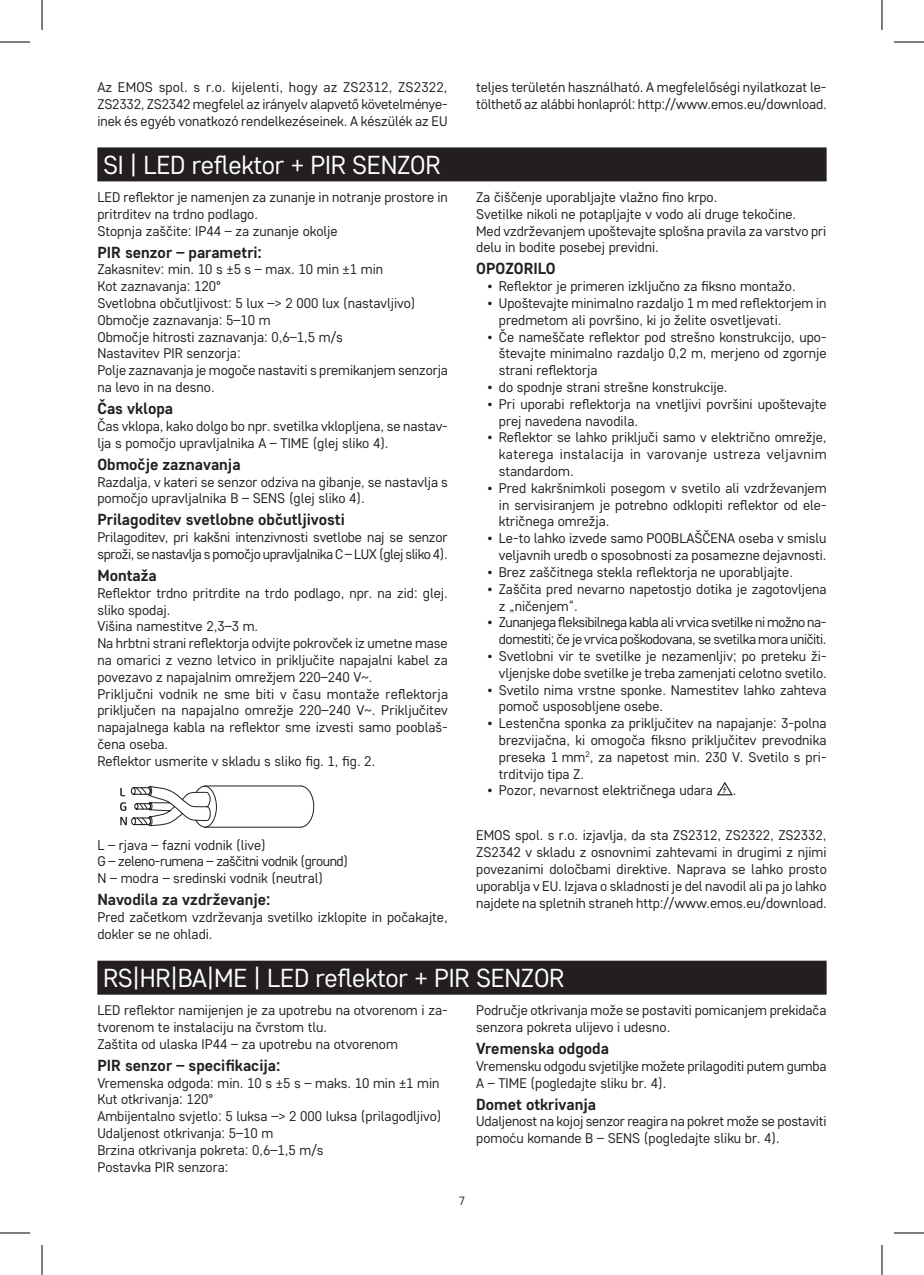
<style>
.page{position:relative;width:924px;height:1275px;background:#fff}
.page>*{position:absolute;margin:0;border:0;box-sizing:border-box;transform-origin:0 0}
.t1{font:26px "Core Sans D35";letter-spacing:-.01em;color:#fff}
.t2{font:700 16px "Core Sans D55";color:#231f20}
.t3{font:14px/16.8px "Core Sans D35";color:#231f20}
.t4{font:14px/16.8px "Core Sans D35";letter-spacing:-.02em;color:#231f20}
.t5{font:14px/16.8px "Core Sans D35";letter-spacing:-.03em;color:#231f20;text-align:right}
.t6{font:12px "Core Sans D35";color:#231f20}
</style>
<div class="page">
<div style="left:97px;top:147px;width:729px;height:34px;background:#231f20"></div>
<svg style="left:120px;top:785px;width:194px;height:43px"></svg>
<svg style="left:717px;top:781px;width:15px;height:14px"></svg>
<div style="left:97px;top:960px;width:729px;height:34px;background:#231f20"></div>
<hr style="left:0;top:42px;width:30px;height:1px;background:#000">
<hr style="left:893px;top:42px;width:30px;height:1px;background:#000">
<hr style="left:0;top:1232px;width:30px;height:1px;background:#000">
<hr style="left:893px;top:1232px;width:30px;height:1px;background:#000">
<hr style="left:42px;top:0;width:1px;height:30px;background:#000">
<hr style="left:42px;top:1245px;width:1px;height:30px;background:#000">
<hr style="left:881px;top:0;width:1px;height:30px;background:#000">
<hr style="left:881px;top:1245px;width:1px;height:30px;background:#000">
<p class="t3" style="left:97px;top:78px;width:351px;text-align:justify">Az EMOS spol. s r.o. kijelenti, hogy az ZS2312, ZS2322, ZS2332, ZS2342 megfelel az irányelv alapvető követelménye&shy;inek és egyéb vonatkozó rendelkezéseinek. A készülék az EU</p>
<p class="t3" style="left:476px;top:78px;width:352px">teljes területén használható. A megfelelőségi nyilatkozat le&shy;tölthető az alábbi honlapról: http://www.emos.eu/download.</p>
<h1 class="t1" style="left:103px;top:148px;width:339px">SI | LED reflektor + PIR SENZOR</h1>
<p class="t3" style="left:97px;top:188px;width:352px">LED reflektor je namenjen za zunanje in notranje prostore in pritrditev na trdno podlago.<br>Stopnja zaščite: IP44 – za zunanje okolje</p>
<p class="t2" style="left:97px;top:241px;width:166px">PIR senzor – parametri:</p>
<p class="t3" style="left:97px;top:261px;width:352px">Zakasnitev: min. 10 s ±5 s – max. 10 min ±1 min<br>Kot zaznavanja: 120°<br>Svetlobna občutljivost: 5 lux –&gt; 2 000 lux (nastavljivo)<br>Območje zaznavanja: 5–10 m<br>Območje hitrosti zaznavanja: 0,6–1,5 m/s<br>Nastavitev PIR senzorja:<br>Polje zaznavanja je mogoče nastaviti s premikanjem senzorja na levo in na desno.</p>
<p class="t2" style="left:97px;top:398px;width:77px">Čas vklopa</p>
<p class="t3" style="left:97px;top:417px;width:352px">Čas vklopa, kako dolgo bo npr. svetilka vklopljena, se nastav&shy;lja s pomočjo upravljalnika A – TIME (glej sliko 4).</p>
<p class="t2" style="left:97px;top:454px;width:145px">Območje zaznavanja</p>
<p class="t3" style="left:97px;top:473px;width:352px">Razdalja, v kateri se senzor odziva na gibanje, se nastavlja s pomočjo upravljalnika B – SENS (glej sliko 4).</p>
<p class="t2" style="left:97px;top:509px;width:249px">Prilagoditev svetlobne občutljivosti</p>
<p class="t4" style="left:97px;top:528px;width:352px">Prilagoditev, pri kakšni intenzivnosti svetlobe naj se senzor sproži, se nastavlja s pomočjo upravljalnika C – LUX (glej sliko 4).</p>
<p class="t2" style="left:97px;top:565px;width:61px">Montaža</p>
<p class="t3" style="left:97px;top:584px;width:352px">Reflektor trdno pritrdite na trdo podlago, npr. na zid: glej. sliko spodaj.<br>Višina namestitve 2,3–3 m.<br>Na hrbtni strani reflektorja odvijte pokrovček iz umetne mase na omarici z vezno letvico in priključite napajalni kabel za povezavo z napajalnim omrežjem 220–240 V~.<br>Priključni vodnik ne sme biti v času montaže reflektorja priključen na napajalno omrežje 220–240 V~. Priključitev napajalnega kabla na reflektor sme izvesti samo pooblaš&shy;čena oseba.<br>Reflektor usmerite v skladu s sliko fig. 1, fig. 2.</p>
<p class="t3" style="left:476px;top:188px;width:351px">Za čiščenje uporabljajte vlažno fino krpo.<br>Svetilke nikoli ne potapljajte v vodo ali druge tekočine.<br>Med vzdrževanjem upoštevajte splošna pravila za varstvo pri delu in bodite posebej previdni.</p>
<p class="t2" style="left:476px;top:258px;width:81px">OPOZORILO</p>
<p class="t3" style="left:487px;top:277px;width:309px">• Reflektor je primeren izključno za fiksno montažo.</p>
<p class="t3" style="left:498px;top:294px;width:329px;text-indent:-11px">• Upoštevajte minimalno razdaljo 1 m med reflektorjem in predmetom ali površino, ki jo želite osvetljevati.</p>
<p class="t3" style="left:498px;top:328px;width:329px;text-align:justify;text-indent:-11px">• Če nameščate reflektor pod strešno konstrukcijo, upo&shy;števajte minimalno razdaljo 0,2 m, merjeno od zgornje strani reflektorja</p>
<p class="t3" style="left:487px;top:378px;width:241px">• do spodnje strani strešne konstrukcije.</p>
<p class="t3" style="left:498px;top:395px;width:329px;text-indent:-11px">• Pri uporabi reflektorja na vnetljivi površini upoštevajte prej navedena navodila.</p>
<p class="t3" style="left:498px;top:429px;width:329px;text-align:justify;text-indent:-11px">• Reflektor se lahko priključi samo v električno omrežje, katerega instalacija in varovanje ustreza veljavnim standardom.</p>
<p class="t3" style="left:498px;top:479px;width:329px;text-align:justify;text-indent:-11px">• Pred kakršnimkoli posegom v svetilo ali vzdrževanjem in servisiranjem je potrebno odklopiti reflektor od ele&shy;ktričnega omrežja.</p>
<p class="t3" style="left:487px;top:529px;width:340px;text-align:right">• Le-to lahko izvede samo POOBLAŠČENA oseba v smislu veljavnih uredb o sposobnosti za posamezne dejavnosti.</p>
<p class="t3" style="left:487px;top:563px;width:307px">• Brez zaščitnega stekla reflektorja ne uporabljajte.</p>
<p class="t3" style="left:498px;top:580px;width:329px;text-indent:-11px">• Zaščita pred nevarno napetostjo dotika je zagotovljena z „ničenjem“.</p>
<p class="t5" style="left:487px;top:613px;width:340px">• Zunanjega fleksibilnega kabla ali vrvica svetilke ni možno na&shy;domestiti; če je vrvica poškodovana, se svetilka mora uničiti.</p>
<p class="t3" style="left:487px;top:647px;width:340px;text-align:right">• Svetlobni vir te svetilke je nezamenljiv; po preteku ži&shy;vljenjske dobe svetilke je treba zamenjati celotno svetilo.</p>
<p class="t3" style="left:498px;top:681px;width:329px;text-indent:-11px">• Svetilo nima vrstne sponke. Namestitev lahko zahteva pomoč usposobljene osebe.</p>
<p class="t3" style="left:498px;top:714px;width:329px;text-align:justify;text-indent:-11px">• Lestenčna sponka za priključitev na napajanje: 3-polna brezvijačna, ki omogoča fiksno priključitev prevodnika preseka 1 mm<sup>2</sup>, za napetost min. 230 V. Svetilo s pri&shy;trditvijo tipa Z.</p>
<p class="t3" style="left:487px;top:781px;width:227px">• Pozor, nevarnost električnega udara</p>
<p class="t3" style="left:732px;top:781px;width:5px">.</p>
<p class="t3" style="left:476px;top:826px;width:352px;text-align:justify">EMOS spol. s r.o. izjavlja, da sta ZS2312, ZS2322, ZS2332, ZS2342 v skladu z osnovnimi zahtevami in drugimi z njimi povezanimi določbami direktive. Naprava se lahko prosto uporablja v EU. Izjava o skladnosti je del navodil ali pa jo lahko najdete na spletnih straneh http://www.emos.eu/download.</p>
<p class="t3" style="left:97px;top:836px;width:252px">L – rjava – fazni vodnik (live)<br>G – zeleno-rumena – zaščitni vodnik (ground)<br>N – modra – sredinski vodnik (neutral)</p>
<p class="t2" style="left:97px;top:889px;width:175px">Navodila za vzdrževanje:</p>
<p class="t3" style="left:97px;top:908px;width:352px">Pred začetkom vzdrževanja svetilko izklopite in počakajte, dokler se ne ohladi.</p>
<h1 class="t1" style="left:103px;top:961px;width:462px">RS|HR|BA|ME | LED reflektor + PIR SENZOR</h1>
<p class="t3" style="left:97px;top:1001px;width:352px">LED reflektor namijenjen je za upotrebu na otvorenom i za&shy;tvorenom te instalaciju na čvrstom tlu.<br>Zaštita od ulaska IP44 – za upotrebu na otvorenom</p>
<p class="t2" style="left:97px;top:1054px;width:184px">PIR senzor – specifikacija:</p>
<p class="t3" style="left:97px;top:1074px;width:345px">Vremenska odgoda: min. 10 s ±5 s – maks. 10 min ±1 min Kut otkrivanja: 120°<br>Ambijentalno svjetlo: 5 luksa –&gt; 2 000 luksa (prilagodljivo)<br>Udaljenost otkrivanja: 5–10 m<br>Brzina otkrivanja pokreta: 0,6–1,5 m/s<br>Postavka PIR senzora:</p>
<p class="t3" style="left:476px;top:1001px;width:351px">Područje otkrivanja može se postaviti pomicanjem prekidača senzora pokreta ulijevo i udesno.</p>
<p class="t2" style="left:476px;top:1038px;width:134px">Vremenska odgoda</p>
<p class="t3" style="left:476px;top:1057px;width:352px">Vremensku odgodu svjetiljke možete prilagoditi putem gumba<br>A – TIME (pogledajte sliku br. 4).</p>
<p class="t2" style="left:476px;top:1093px;width:121px">Domet otkrivanja</p>
<p class="t3" style="left:476px;top:1112px;width:352px">Udaljenost na kojoj senzor reagira na pokret može se postaviti pomoću komande B – SENS (pogledajte sliku br. 4).</p>
<p class="t6" style="left:458px;top:1192px;width:8px">7</p>
</div>
